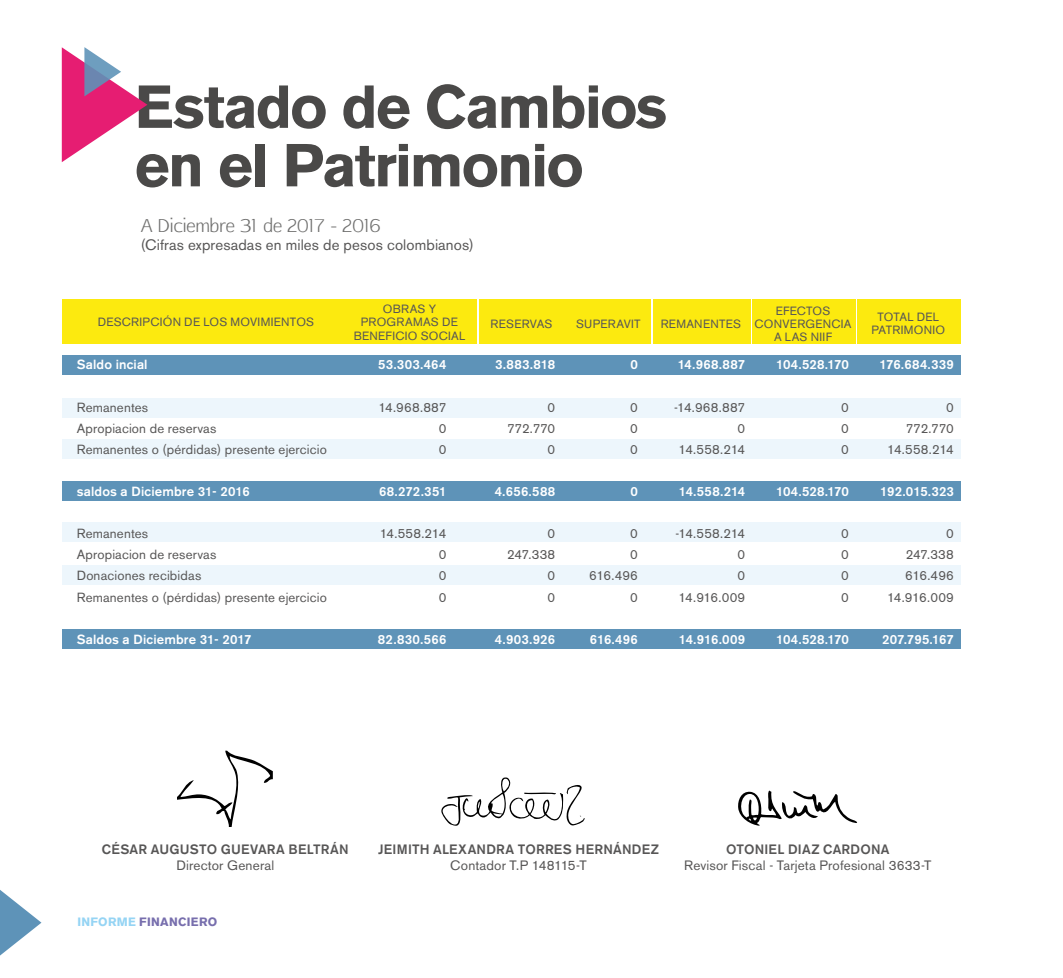
<style>
.page{position:relative;width:1063px;height:978px;background:#fff}
.page>*{position:absolute;margin:0;border:0;box-sizing:border-box;transform-origin:0 0}
.t1{font:700 60px/58.5px "Akzidenz Grotesk BE";letter-spacing:-.035em;color:#4a4948}
.t2{font:18px "Aftasans";letter-spacing:-.015em;color:#6f6f6e}
.t3{font:15px "Akzidenz Grotesk BE";letter-spacing:.01em;color:#575656}
.t4{font:500 13.5px "Akzidenz Grotesk BE";letter-spacing:.015em;color:#575656}
.t5{font:13.5px "Akzidenz Grotesk BE";letter-spacing:.01em;color:#575656}
.t6{font:13.2px/21.1px "Akzidenz Grotesk BE";letter-spacing:.015em;color:#575656;text-align:justify}
.t7{font:500 13.2px "Akzidenz Grotesk BE";letter-spacing:.015em;color:#fff}
.t8{font:13.2px/21.1px "Akzidenz Grotesk BE";letter-spacing:-.02em;color:#575656;text-align:right}
.t9{font:13.2px/21.1px "Akzidenz Grotesk BE";letter-spacing:-.03em;color:#575656;text-align:right}
.t10{font:13.2px/21.1px "Akzidenz Grotesk BE";letter-spacing:-.005em;color:#575656;text-align:right}
.t11{font:700 12px "Akzidenz Grotesk BE";letter-spacing:.03em;color:#776ead}
.t12{font:11.85px/13.2px "Akzidenz Grotesk BE";letter-spacing:.025em;color:#575656;text-align:center}
.s1{color:#95d4f4}
</style>
<div class="page">
<svg style="left:0;top:890px;width:41px;height:66px"></svg>
<div style="left:479px;top:300px;width:85px;height:44px;background:#fcea0f"></div>
<div style="left:566px;top:300px;width:85px;height:44px;background:#fcea0f"></div>
<div style="left:653px;top:300px;width:97px;height:44px;background:#fcea0f"></div>
<div style="left:752px;top:300px;width:104px;height:44px;background:#fcea0f"></div>
<div style="left:857px;top:300px;width:104px;height:44px;background:#fcea0f"></div>
<div style="left:342px;top:300px;width:135px;height:44px;background:#fcea0f"></div>
<div style="left:62px;top:300px;width:279px;height:44px;background:#fcea0f"></div>
<div style="left:62px;top:355px;width:899px;height:19px;background:#5e93b8"></div>
<div style="left:62px;top:482px;width:899px;height:19px;background:#5e93b8"></div>
<div style="left:62px;top:629px;width:899px;height:20px;background:#5e93b8"></div>
<div style="left:62px;top:398px;width:899px;height:19px;background:#edf6fc"></div>
<div style="left:62px;top:439px;width:899px;height:19px;background:#edf6fc"></div>
<div style="left:62px;top:522px;width:899px;height:20px;background:#edf6fc"></div>
<div style="left:62px;top:566px;width:899px;height:19px;background:#edf6fc"></div>
<svg style="left:178px;top:751px;width:95px;height:76px"></svg>
<svg style="left:441px;top:777px;width:144px;height:49px"></svg>
<svg style="left:738px;top:790px;width:119px;height:36px"></svg>
<svg style="left:62px;top:47px;width:85px;height:115px"></svg>
<h1 class="t1" style="left:135px;top:78px;width:534px">Estado de Cambios en el Patrimonio</h1>
<h2 class="t2" style="left:141px;top:214px;width:241px">A Diciembre 31 de 2017 - 2016</h2>
<p class="t3" style="left:141px;top:236px;width:335px">(Cifras expresadas en miles de pesos colombianos)</p>
<p class="t12" style="left:98px;top:316px;width:218px">DESCRIPCIÓN DE LOS MOVIMIENTOS</p>
<p class="t7" style="left:77px;top:357px;width:72px">Saldo incial</p>
<p class="t6" style="left:77px;top:396px;width:252px;text-align:left">Remanentes<br>Apropiacion de reservas<br>Remanentes o (pérdidas) presente ejercicio</p>
<p class="t7" style="left:77px;top:483px;width:175px">saldos a Diciembre 31- 2016</p>
<p class="t6" style="left:77px;top:523px;width:252px;text-align:left">Remanentes<br>Apropiacion de reservas<br>Donaciones recibidas<br>Remanentes o (pérdidas) presente ejercicio</p>
<p class="t7" style="left:77px;top:631px;width:176px">Saldos a Diciembre 31- 2017</p>
<p class="t12" style="left:354px;top:302px;width:113px">OBRAS Y<br>PROGRAMAS DE<br>BENEFICIO SOCIAL</p>
<p class="t7" style="left:378px;top:357px;width:70px">53.303.464</p>
<p class="t6" style="left:439px;top:396px;width:9px;text-indent:-60px">14.968.887<br>0<br>0</p>
<p class="t7" style="left:379px;top:483px;width:69px">68.272.351</p>
<p class="t6" style="left:439px;top:523px;width:9px;text-indent:-59px">14.558.214<br>0<br>0<br>0</p>
<p class="t7" style="left:378px;top:631px;width:70px">82.830.566</p>
<p class="t12" style="left:491px;top:317px;width:63px">RESERVAS</p>
<p class="t12" style="left:576px;top:317px;width:66px">SUPERAVIT</p>
<p class="t12" style="left:661px;top:317px;width:82px">REMANENTES</p>
<p class="t7" style="left:495px;top:357px;width:62px">3.883.818</p>
<p class="t6" style="left:507px;top:396px;width:50px;text-align:right">0<br>772.770<br>0</p>
<p class="t7" style="left:495px;top:483px;width:62px">4.656.588</p>
<p class="t6" style="left:507px;top:523px;width:50px;text-align:right">0<br>247.338<br>0<br>0</p>
<p class="t7" style="left:495px;top:631px;width:62px">4.903.926</p>
<p class="t7" style="left:631px;top:357px;width:9px">0</p>
<p class="t6" style="left:630px;top:396px;width:9px">0<br>0<br>0</p>
<p class="t7" style="left:631px;top:483px;width:9px">0</p>
<p class="t6" style="left:589px;top:523px;width:50px;text-align:right">0<br>0<br>616.496<br>0</p>
<p class="t7" style="left:590px;top:631px;width:50px">616.496</p>
<p class="t7" style="left:678px;top:357px;width:69px">14.968.887</p>
<p class="t10" style="left:674px;top:396px;width:73px">-14.968.887<br>0<br>14.558.214</p>
<p class="t7" style="left:679px;top:483px;width:68px">14.558.214</p>
<p class="t9" style="left:676px;top:523px;width:71px">-14.558.214<br>0<br>0<br>14.916.009</p>
<p class="t7" style="left:679px;top:631px;width:68px">14.916.009</p>
<p class="t12" style="left:755px;top:304px;width:98px">EFECTOS<br>CONVERGENCIA<br>A LAS NIIF</p>
<p class="t12" style="left:871px;top:311px;width:75px">TOTAL DEL<br>PATRIMONIO</p>
<p class="t7" style="left:776px;top:357px;width:74px">104.528.170</p>
<p class="t6" style="left:841px;top:396px;width:9px">0<br>0<br>0</p>
<p class="t7" style="left:776px;top:483px;width:74px">104.528.170</p>
<p class="t6" style="left:841px;top:523px;width:9px">0<br>0<br>0<br>0</p>
<p class="t7" style="left:776px;top:631px;width:74px">104.528.170</p>
<p class="t7" style="left:879px;top:357px;width:76px">176.684.339</p>
<p class="t8" style="left:887px;top:396px;width:68px">0<br>772.770<br>14.558.214</p>
<p class="t7" style="left:880px;top:483px;width:75px">192.015.323</p>
<p class="t8" style="left:887px;top:523px;width:68px">0<br>247.338<br>616.496<br>14.916.009</p>
<p class="t7" style="left:882px;top:631px;width:73px">207.795.167</p>
<p class="t4" style="left:102px;top:841px;width:248px">CÉSAR AUGUSTO GUEVARA BELTRÁN</p>
<p class="t5" style="left:176px;top:857px;width:99px">Director General</p>
<p class="t11" style="left:77px;top:915px;width:141px"><span class="s1">INFORME</span> FINANCIERO</p>
<p class="t4" style="left:378px;top:841px;width:282px">JEIMITH ALEXANDRA TORRES HERNÁNDEZ</p>
<p class="t5" style="left:450px;top:857px;width:138px">Contador T.P 148115-T</p>
<p class="t4" style="left:726px;top:841px;width:165px">OTONIEL DIAZ CARDONA</p>
<p class="t5" style="left:684px;top:857px;width:249px">Revisor Fiscal - Tarjeta Profesional 3633-T</p>
</div>
